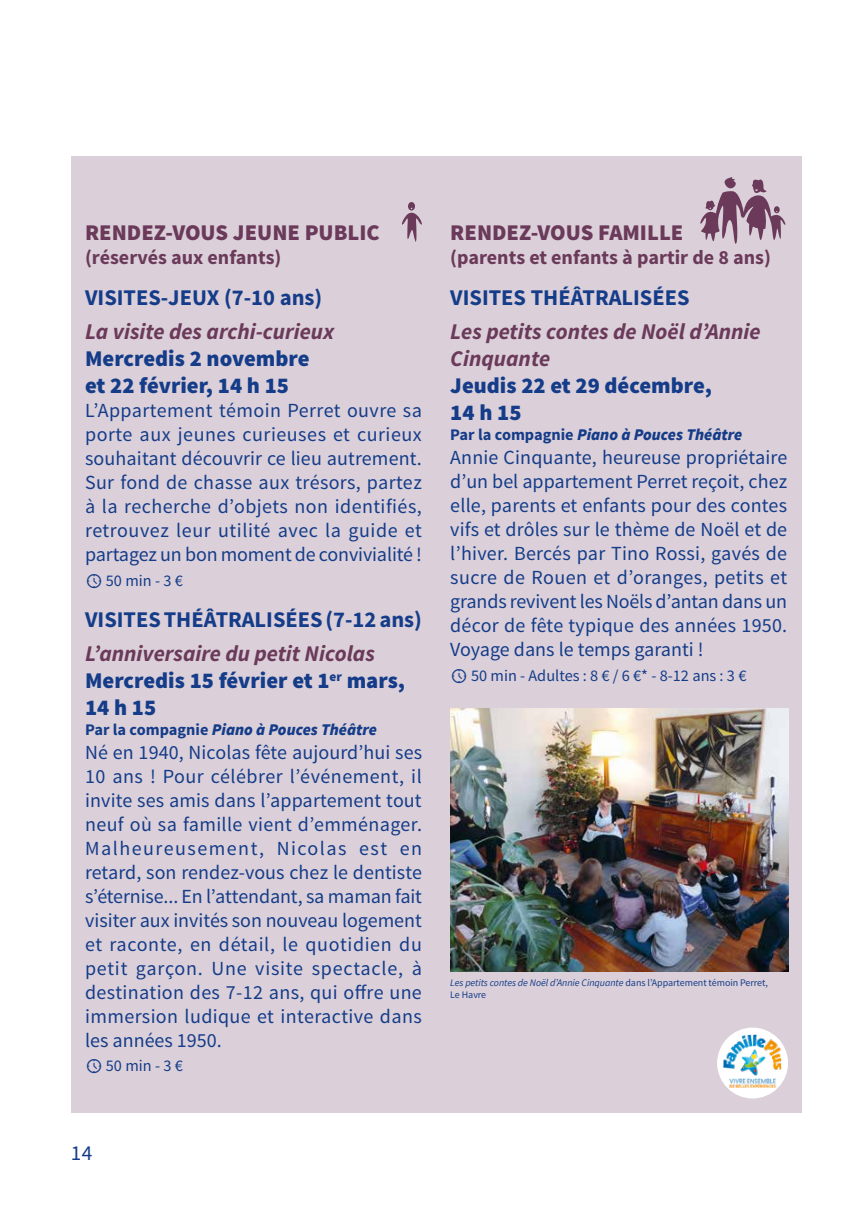
<style>
.page{position:relative;width:851px;height:1205px;background:#fff}
.page>*{position:absolute;margin:0;border:0;box-sizing:border-box;transform-origin:0 0}
.t1{font:900 22.5px/27px "Source Sans Pro";color:#153c89}
.t2{font:700 22.5px "Source Sans Pro";color:#153c89}
.t3{font:italic 700 22.5px/27px "Source Sans Pro";color:#6b3a5a}
.t4{font:900 22.5px "Source Sans Pro";color:#6b3a5a}
.t5{font:21.25px "Source Sans Pro";color:#153c89}
.t6{font:20px/24px "Source Sans Pro";letter-spacing:.005em;color:#153c89;text-align:justify}
.t7{font:700 20px "Source Sans Pro";color:#6b3a5a}
.t8{font:italic 900 16.25px "Source Sans Pro";color:#153c89}
.t9{font:16.25px "Source Sans Pro";color:#153c89}
.t10{font:italic 10px/12.5px "Source Sans Pro";letter-spacing:-.005em;color:#153c89}
.s1{font-weight:700;font-style:italic;color:#6b3a5a}
.s2{font-weight:700;font-style:normal}
.s3{font-style:normal}
</style>
<div class="page">
<div style="left:71px;top:156px;width:730px;height:957px;background:#dbd0d9"></div>
<svg style="left:700px;top:177px;width:86px;height:67px"></svg>
<div style="left:717px;top:1027px;width:70px;height:71px;background:#fff;border-radius:50%"></div>
<img style="left:723px;top:1034px;width:58px;height:53px">
<div style="left:408px;top:202px;width:7px;height:8px;background:#6b3a5a;border-radius:50%"></div>
<svg style="left:401px;top:208px;width:21px;height:34px"></svg>
<img style="left:450px;top:709px;width:338px;height:262px">
<p class="t4" style="left:85px;top:218px;width:296px">RENDEZ-VOUS JEUNE PUBLIC</p>
<p class="t7" style="left:85px;top:245px;width:198px">(réservés aux enfants)</p>
<p class="t2" style="left:85px;top:283px;width:239px">VISITES-JEUX (7-10 ans)</p>
<p class="t3" style="left:85px;top:318px;width:250px">La visite des archi-curieux</p>
<p class="t1" style="left:85px;top:346px;width:226px">Mercredis 2 novembre et 22 février, 14 h 15</p>
<p class="t6" style="left:85px;top:399px;width:338px">L’Appartement témoin Perret ouvre sa porte aux jeunes curieuses et curieux souhaitant découvrir ce lieu autrement.<br>Sur fond de chasse aux trésors, partez à la recherche d’objets non identifiés, retrouvez leur utilité avec la guide et partagez un bon moment de convivialité !</p>
<p class="t9" style="left:106px;top:570px;width:78px">50 min - 3 €</p>
<p class="t2" style="left:85px;top:605px;width:338px">VISITES THÉÂTRALISÉES (7-12 ans)</p>
<p class="t1" style="left:85px;top:641px;width:321px"><span class="s1">L’anniversaire du petit Nicolas<br></span>Mercredis 15 février et 1<sup>er</sup> mars,<br>14 h 15</p>
<p class="t8" style="left:85px;top:719px;width:293px"><span class="s2">Par la compagnie</span> Piano à Pouces Théâtre</p>
<p class="t6" style="left:85px;top:740px;width:338px">Né en 1940, Nicolas fête aujourd’hui ses 10 ans ! Pour célébrer l’événement, il invite ses amis dans l’appartement tout neuf où sa famille vient d’emménager.<br>Malheureusement, Nicolas est en retard, son rendez-vous chez le dentiste s’éternise... En l’attendant, sa maman fait visiter aux invités son nouveau logement et raconte, en détail, le quotidien du petit garçon. Une visite spectacle, à destination des 7-12 ans, qui offre une immersion ludique et interactive dans les années 1950.</p>
<p class="t9" style="left:106px;top:1056px;width:78px">50 min - 3 €</p>
<p class="t4" style="left:450px;top:218px;width:235px">RENDEZ-VOUS FAMILLE</p>
<p class="t7" style="left:450px;top:245px;width:322px">(parents et enfants à partir de 8 ans)</p>
<p class="t2" style="left:450px;top:283px;width:241px">VISITES THÉÂTRALISÉES</p>
<p class="t3" style="left:450px;top:318px;width:312px">Les petits contes de Noël d’Annie<br>Cinquante</p>
<p class="t1" style="left:450px;top:373px;width:263px">Jeudis 22 et 29 décembre,<br>14 h 15</p>
<p class="t8" style="left:450px;top:424px;width:293px"><span class="s2">Par la compagnie</span> Piano à Pouces Théâtre</p>
<p class="t6" style="left:450px;top:446px;width:338px">Annie Cinquante, heureuse propriétaire d’un bel appartement Perret reçoit, chez elle, parents et enfants pour des contes vifs et drôles sur le thème de Noël et de l’hiver. Bercés par Tino Rossi, gavés de sucre de Rouen et d’oranges, petits et grands revivent les Noëls d’antan dans un décor de fête typique des années 1950.<br>Voyage dans le temps garanti !</p>
<p class="t9" style="left:471px;top:665px;width:277px">50 min - Adultes : 8 € / 6 €* - 8-12 ans : 3 €</p>
<p class="t10" style="left:450px;top:976px;width:319px">Les petits contes de Noël d’Annie Cinquante <span class="s3">dans l’Appartement témoin Perret,<br>Le Havre</span></p>
<p class="t5" style="left:71px;top:1140px;width:23px">14</p>
</div>
